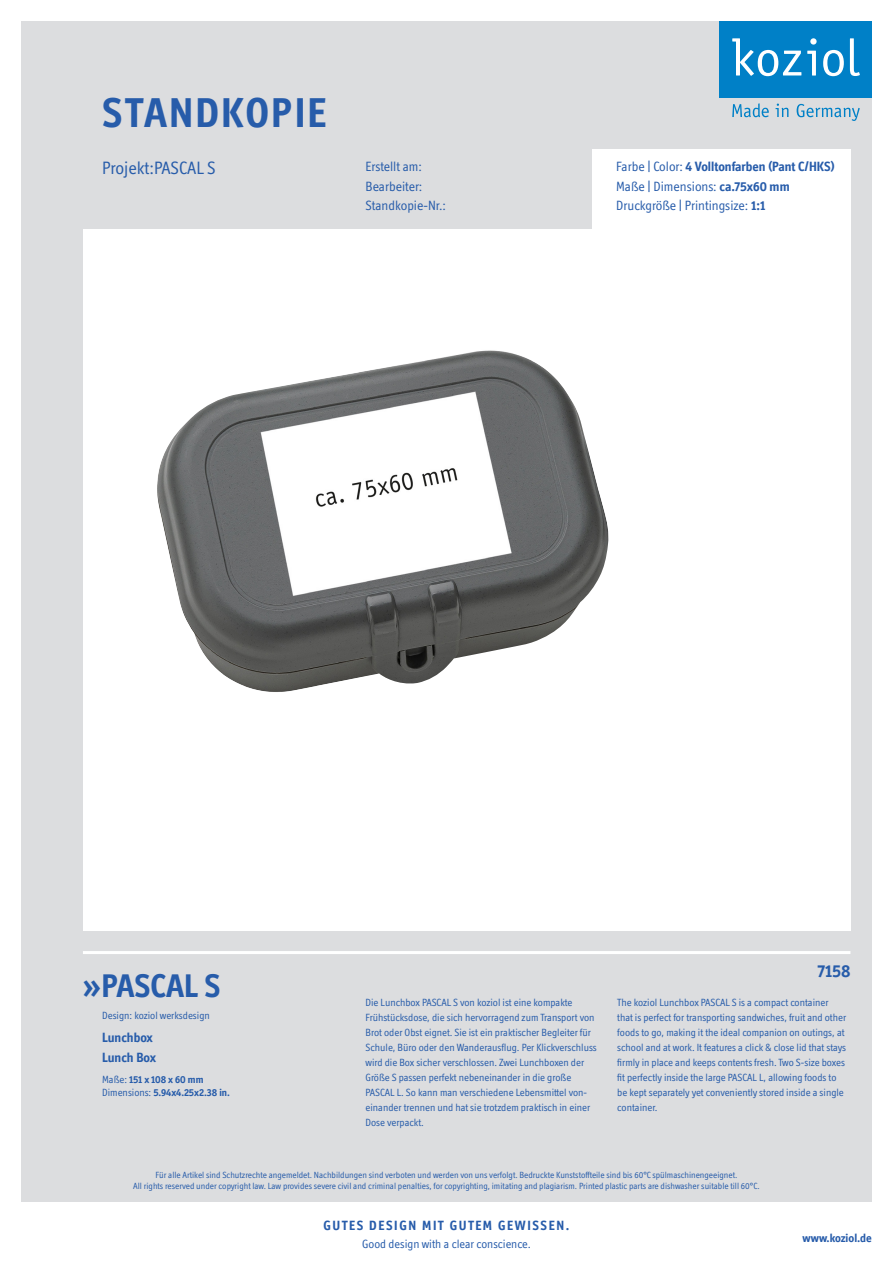
<style>
.page{position:relative;width:893px;height:1263px;background:#fff}
.page>*{position:absolute;margin:0;border:0;box-sizing:border-box;transform-origin:0 0}
.default{font:700 42px "Officina Display ITC Std";letter-spacing:.05em;color:#275caa}
.default-2{font:700 33px "Officina Display ITC Std";color:#275caa}
.default-3{font:18px "Officina Display ITC Std";color:#275caa}
.rechtsbuendig{font:700 18px "Officina Display ITC Std";color:#275caa}
._9p_Absatz13pt{font:13.5px "Officina Display ITC Std";color:#275caa}
._9p_Absatz13pt-2{font:700 13.5px "Officina Display ITC Std";color:#275caa}
.zentriert_12pt_absta{font:700 13.5px "Officina Display ITC Std";letter-spacing:.12em;color:#275caa}
.zentriert_12pt_absta-2{font:12px "Officina Display ITC Std";color:#275caa}
.rechtsbuendig-2{font:700 12px "Officina Display ITC Std";color:#275caa}
._7p_Absatz10pt__1{font:10.5px/15px "Officina Display ITC Std";color:#275caa}
.default-4{font:700 10.5px "Officina Display ITC Std";color:#275caa}
.default-5{font:10.5px "Officina Display ITC Std";color:#275caa}
.zentriert{font:9px "Officina Display ITC Std";color:#275caa}
.s1{font-weight:400}
.s2{font-weight:700}
</style>
<div class="page">
<div style="left:21px;top:21px;width:851px;height:1181px;background:#dcdddf"></div>
<svg style="left:732px;top:103px;width:37px;height:14px"></svg>
<svg style="left:776px;top:104px;width:12px;height:13px"></svg>
<svg style="left:797px;top:104px;width:63px;height:17px"></svg>
<div style="left:719px;top:21px;width:153px;height:76px;background:#0080c7"></div>
<svg style="left:807px;top:51px;width:9px;height:25px"></svg>
<svg style="left:810px;top:38px;width:7px;height:7px"></svg>
<svg style="left:823px;top:50px;width:21px;height:26px"></svg>
<svg style="left:850px;top:38px;width:10px;height:38px"></svg>
<svg style="left:732px;top:38px;width:69px;height:38px"></svg>
<div style="left:592px;top:149px;width:259px;height:85px;background:#fff"></div>
<div style="left:83px;top:230px;width:767px;height:701px;background:#fff"></div>
<img style="left:157px;top:350px;width:452px;height:342px">
<hr style="left:83px;top:951px;width:767px;height:3px;background:#fff">
<p class="default" style="left:102px;top:89px;width:226px">STANDKOPIE</p>
<p class="default-3" style="left:102px;top:158px;width:115px">Projekt:PASCAL S</p>
<p class="_9p_Absatz13pt" style="left:366px;top:159px;width:58px">Erstellt am:</p>
<p class="_9p_Absatz13pt" style="left:366px;top:178px;width:58px">Bearbeiter:</p>
<p class="_9p_Absatz13pt" style="left:366px;top:198px;width:82px">Standkopie-Nr.:</p>
<p class="_9p_Absatz13pt-2" style="left:616px;top:159px;width:220px"><span class="s1">Farbe | Color:</span> 4 Volltonfarben (Pant C/HKS)</p>
<p class="_9p_Absatz13pt" style="left:616px;top:178px;width:175px">Maße | Dimensions: <span class="s2">ca.75x60 mm</span></p>
<p class="_9p_Absatz13pt" style="left:616px;top:198px;width:151px">Druckgröße | Printingsize: <span class="s2">1:1</span></p>
<p class="default-2" style="left:83px;top:967px;width:139px">»PASCAL S</p>
<p class="default-5" style="left:102px;top:1010px;width:109px">Design: koziol werksdesign</p>
<p class="_9p_Absatz13pt-2" style="left:102px;top:1030px;width:52px">Lunchbox</p>
<p class="_9p_Absatz13pt-2" style="left:102px;top:1049px;width:55px">Lunch Box</p>
<p class="default-4" style="left:102px;top:1073px;width:103px"><span class="s1">Maße:</span> 151 x 108 x 60 mm</p>
<p class="default-4" style="left:102px;top:1086px;width:129px"><span class="s1">Dimensions:</span> 5.94x4.25x2.38 in.</p>
<p class="rechtsbuendig" style="left:817px;top:960px;width:35px">7158</p>
<p class="_7p_Absatz10pt__1" style="left:366px;top:995px;width:233px">Die Lunchbox PASCAL S von koziol ist eine kompakte Frühstücksdose, die sich hervorragend zum Transport von Brot oder Obst eignet. Sie ist ein praktischer Begleiter für Schule, Büro oder den Wanderausflug. Per Klickverschluss wird die Box sicher verschlossen. Zwei Lunchboxen der Größe S passen perfekt nebeneinander in die große PASCAL L. So kann man verschiedene Lebensmittel von&shy;einander trennen und hat sie trotzdem praktisch in einer Dose verpackt.</p>
<p class="_7p_Absatz10pt__1" style="left:617px;top:995px;width:230px">The koziol Lunchbox PASCAL S is a compact container that is perfect for transporting sandwiches, fruit and other foods to go, making it the ideal companion on outings, at school and at work. It features a click &amp; close lid that stays firmly in place and keeps contents fresh. Two S-size boxes fit perfectly inside the large PASCAL L, allowing foods to be kept separately yet conveniently stored inside a single container.</p>
<p class="zentriert" style="left:156px;top:1170px;width:583px">Für alle Artikel sind Schutzrechte angemeldet. Nachbildungen sind verboten und werden von uns verfolgt. Bedruckte Kunststoffteile sind bis 60°C spülmaschinengeeignet.</p>
<p class="zentriert" style="left:133px;top:1181px;width:628px">All rights reserved under copyright law. Law provides severe civil and criminal penalties, for copyrighting, imitating and plagiarism. Printed plastic parts are dishwasher suitable till 60°C.</p>
<p class="zentriert_12pt_absta" style="left:323px;top:1217px;width:247px">GUTES DESIGN MIT GUTEM GEWISSEN.</p>
<p class="zentriert_12pt_absta-2" style="left:362px;top:1237px;width:170px">Good design with a clear conscience.</p>
<p class="rechtsbuendig-2" style="left:803px;top:1230px;width:71px">www.koziol.de</p>
</div>
